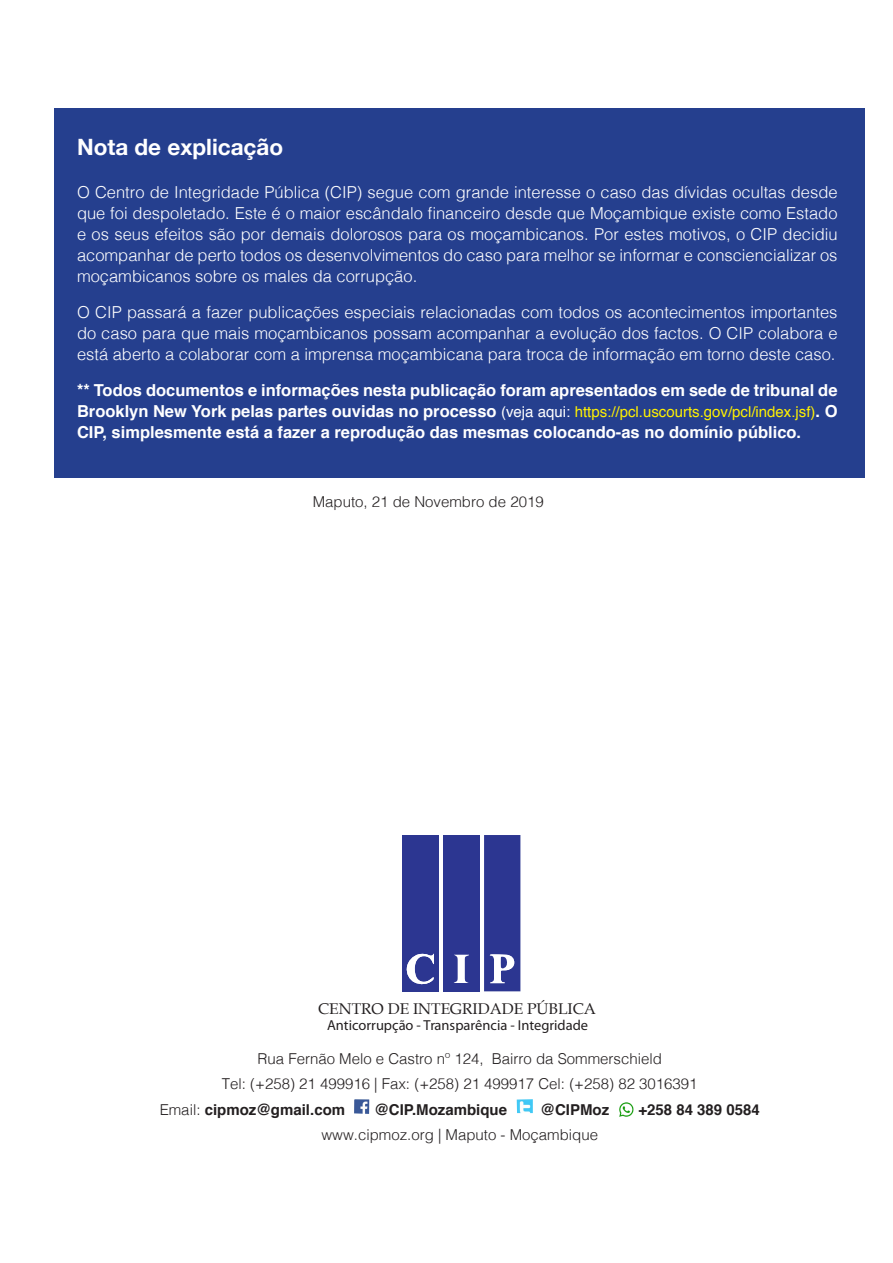
<style>
.page{position:relative;width:893px;height:1263px;background:#fff}
.page>*{position:absolute;margin:0;border:0;box-sizing:border-box;transform-origin:0 0}
.t1{font:700 22.5px "Helvetica Neue";color:#fff}
.t2{font:300 16.5px/21px "Helvetica";color:#fff;text-align:justify}
.t3{font:700 16.5px/21px "Helvetica";color:#fff;text-align:justify}
.t4{font:15.6px "Book Antiqua";color:#231f20}
.t5{font:300 15px "Helvetica";color:#231f20}
.t6{font:700 15px "Helvetica";color:#231f20}
.t7{font:14.4px "Myriad Pro";color:#231f20}
.s1{font-weight:400;font-size:15px}
.s2{font-weight:400;font-size:15px;color:#fff101}
.s3{font-weight:300}
</style>
<div class="page">
<div style="left:443px;top:835px;width:36px;height:156px;background:#2c3691"></div>
<svg style="left:454px;top:955px;width:15px;height:28px"></svg>
<div style="left:402px;top:835px;width:36px;height:156px;background:#2c3691"></div>
<svg style="left:406px;top:953px;width:28px;height:32px"></svg>
<svg style="left:484px;top:835px;width:36px;height:156px"></svg>
<img style="left:354px;top:1099px;width:15px;height:15px">
<img style="left:517px;top:1099px;width:16px;height:14px">
<div style="left:54px;top:109px;width:810px;height:369px;background:#253f8e"></div>
<img style="left:619px;top:1102px;width:15px;height:15px">
<p class="t1" style="left:77px;top:129px;width:208px">Nota de explicação</p>
<p class="t2" style="left:77px;top:180px;width:762px">O Centro de Integridade Pública (CIP) segue com grande interesse o caso das dívidas ocultas desde que foi despoletado. Este é o maior escândalo financeiro desde que Moçambique existe como Estado e os seus efeitos são por demais dolorosos para os moçambicanos. Por estes motivos, o CIP decidiu acompanhar de perto todos os desenvolvimentos do caso para melhor se informar e consciencializar os moçambicanos sobre os males da corrupção.</p>
<p class="t2" style="left:77px;top:300px;width:762px">O CIP passará a fazer publicações especiais relacionadas com todos os acontecimentos importantes do caso para que mais moçambicanos possam acompanhar a evolução dos factos. O CIP colabora e está aberto a colaborar com a imprensa moçambicana para troca de informação em torno deste caso.</p>
<p class="t3" style="left:77px;top:379px;width:762px">** Todos documentos e informações nesta publicação foram apresentados em sede de tribunal de Brooklyn New York pelas partes ouvidas no processo <span class="s1">(veja aqui:</span> <span class="s2">https://pcl.uscourts.gov/pcl/index.jsf)</span>. O CIP, simplesmente está a fazer a reprodução das mesmas colocando-as no domínio público.</p>
<p class="t5" style="left:313px;top:489px;width:232px">Maputo, 21 de Novembro de 2019</p>
<p class="t4" style="left:318px;top:997px;width:279px">CENTRO DE INTEGRIDADE PÚBLICA</p>
<p class="t7" style="left:327px;top:1017px;width:263px">Anticorrupção - Transparência - Integridade</p>
<p class="t5" style="left:258px;top:1045px;width:406px">Rua Fernão Melo e Castro nº 124, Bairro da Sommerschield</p>
<p class="t5" style="left:222px;top:1071px;width:477px">Tel: (+258) 21 499916 | Fax: (+258) 21 499917 Cel: (+258) 82 3016391</p>
<p class="t6" style="left:160px;top:1097px;width:187px"><span class="s3">Email:</span> cipmoz@gmail.com</p>
<p class="t6" style="left:374px;top:1097px;width:134px">@CIP.Mozambique</p>
<p class="t6" style="left:540px;top:1097px;width:70px">@CIPMoz</p>
<p class="t6" style="left:638px;top:1097px;width:123px">+258 84 389 0584</p>
<p class="t5" style="left:321px;top:1122px;width:278px">www.cipmoz.org | Maputo - Moçambique</p>
</div>
